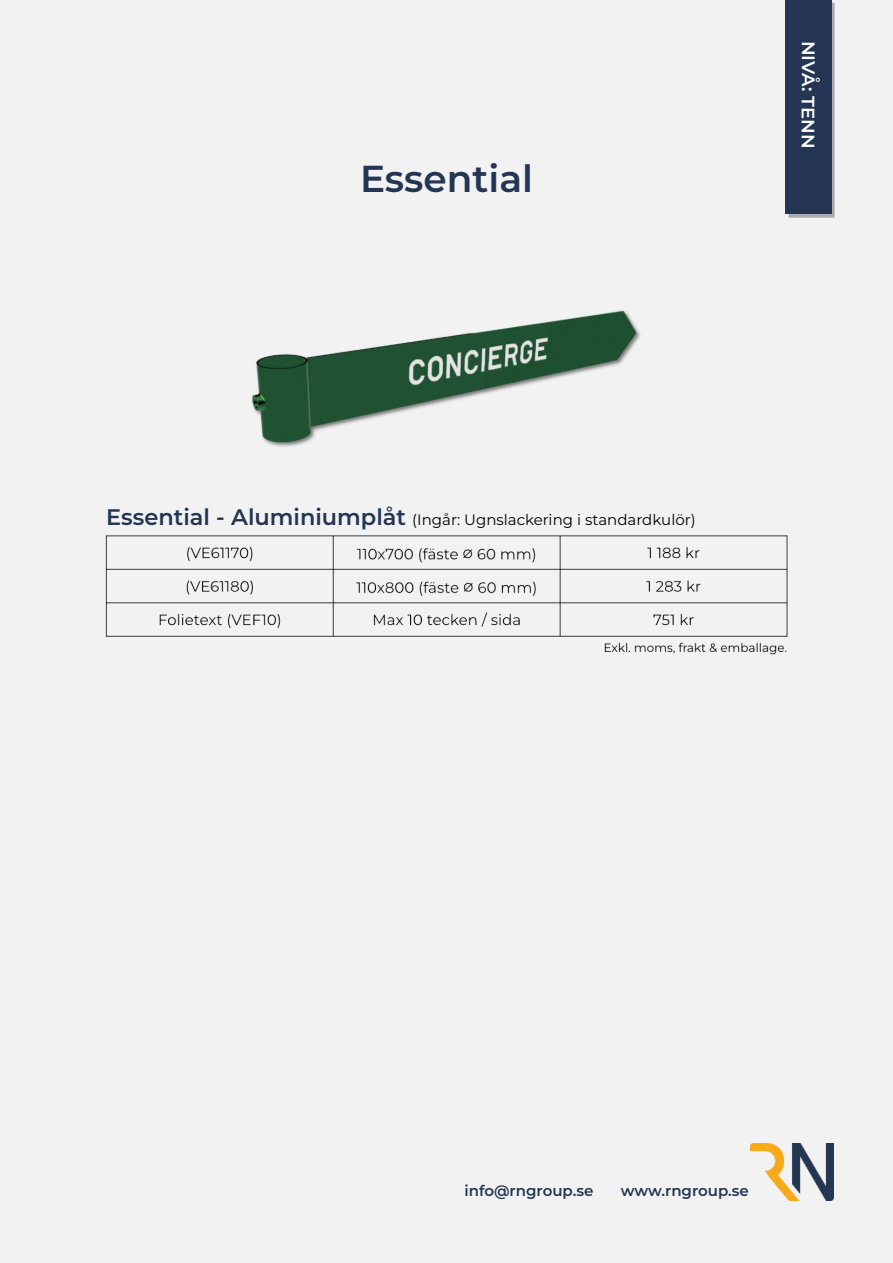
<style>
.page{position:relative;width:893px;height:1263px;background:#fff}
.page>*{position:absolute;margin:0;border:0;box-sizing:border-box;transform-origin:0 0}
.t1{font:600 37.5px "Montserrat";color:#243654}
.t2{font:600 18px "Montserrat";letter-spacing:-.005em;color:#fff}
.t3{font:15px "Montserrat";color:#000}
.t4{font:600 15px "Montserrat";color:#243654}
.s1{font-weight:600;font-size:22.5px;color:#243654}
</style>
<div class="page">
<div style="left:0;top:0;width:893px;height:1262px;background:#f2f2f2"></div>
<img style="left:750px;top:1144px;width:84px;height:57px">
<img style="left:788px;top:3px;width:47px;height:214px">
<div style="left:785px;top:0;width:46px;height:214px;background:#243654"></div>
<h1 class="t1" style="left:360px;top:155px;width:174px">Essential</h1>
<p class="t2" style="left:819px;top:41px;width:109px;rotate:90deg">NIVÅ: TENN</p>
<p class="t3" style="left:106px;top:511px;width:591px"><span class="s1">Essential - Aluminiumplåt</span> (Ingår: Ugnslackering i standardkulör)</p>
<p class="t4" style="left:464px;top:1181px;width:131px">info@rngroup.se</p>
<p class="t4" style="left:621px;top:1181px;width:130px">www.rngroup.se</p>
</div>
